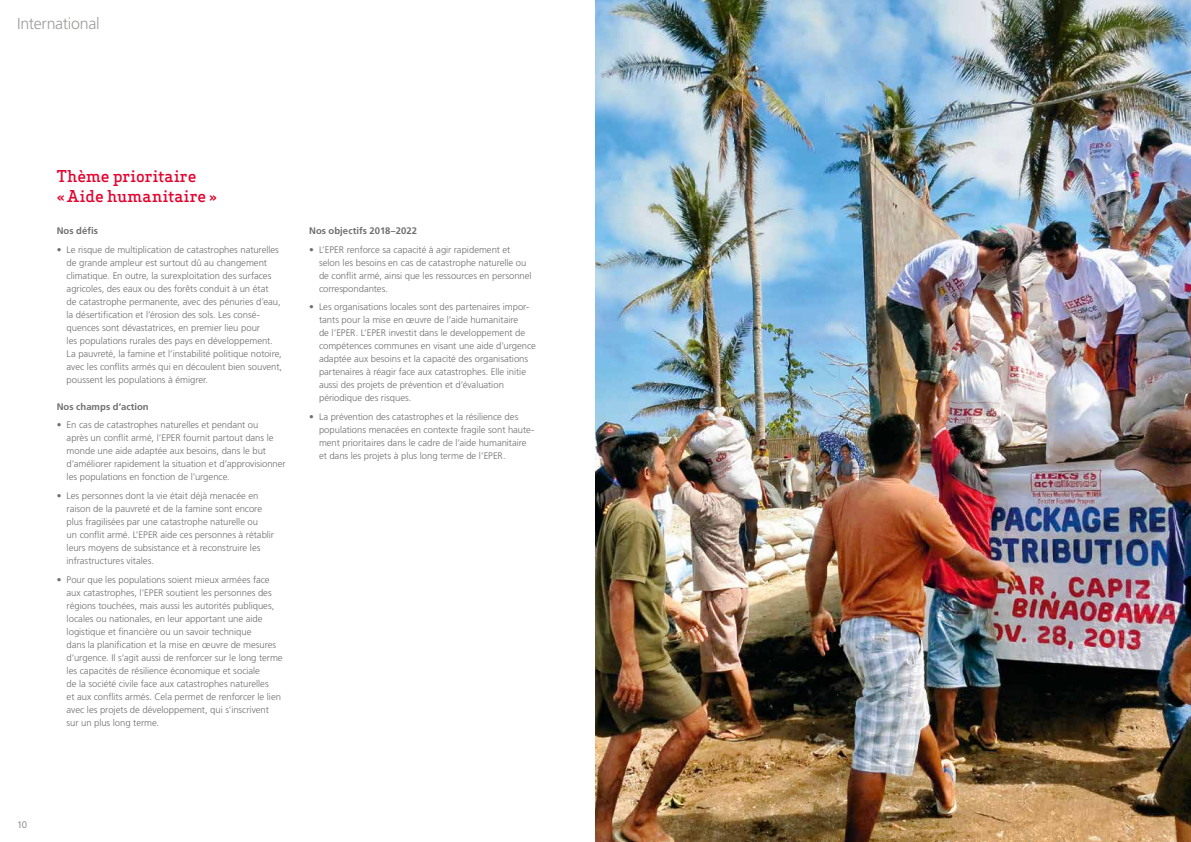
<style>
.page{position:relative;width:1191px;height:842px;background:#fff}
.page>*{position:absolute;margin:0;border:0;box-sizing:border-box;transform-origin:0 0}
.t1{font:500 16px/20px "Apex Serif";color:#e4032e}
.t2{font:300 16px "Frutiger LT";letter-spacing:-.015em;color:#9d9d9c}
.t3{font:300 9.5px/13px "Frutiger LT";letter-spacing:-.005em;color:#706f6f}
.t4{font:700 9.5px "Frutiger LT";letter-spacing:.005em;color:#706f6f}
</style>
<div class="page">
<img style="left:595px;top:0;width:596px;height:842px">
<h1 class="t2" style="left:17px;top:14px;width:84px">International</h1>
<h1 class="t1" style="left:57px;top:166px;width:162px">Thème prioritaire<br>« Aide humanitaire »</h1>
<p class="t4" style="left:57px;top:225px;width:43px">Nos défis</p>
<p class="t3" style="left:67px;top:243px;width:217px;text-indent:-10px">• Le risque de multiplication de catastrophes naturelles de grande ampleur est surtout dû au changement climatique. En outre, la surexploitation des surfaces agricoles, des eaux ou des forêts conduit à un état<br>de catastrophe permanente, avec des pénuries d’eau, la désertification et l’érosion des sols. Les consé&shy;quences sont dévastatrices, en premier lieu pour<br>les populations rurales des pays en développement.<br>La pauvreté, la famine et l’instabilité politique notoire, avec les conflits armés qui en découlent bien souvent, poussent les populations à émigrer.</p>
<p class="t4" style="left:57px;top:401px;width:94px">Nos champs d’action</p>
<p class="t3" style="left:67px;top:419px;width:221px;text-indent:-10px">• En cas de catastrophes naturelles et pendant ou<br>après un conflit armé, l’EPER fournit partout dans le monde une aide adaptée aux besoins, dans le but d’améliorer rapidement la situation et d’approvisionner les populations en fonction de l’urgence.</p>
<p class="t3" style="left:67px;top:489px;width:209px;text-indent:-10px">• Les personnes dont la vie était déjà menacée en raison de la pauvreté et de la famine sont encore plus fragilisées par une catastrophe naturelle ou<br>un conflit armé. L’EPER aide ces personnes à rétablir leurs moyens de subsistance et à reconstruire les infrastructures vitales.</p>
<p class="t3" style="left:67px;top:573px;width:218px;text-indent:-10px">• Pour que les populations soient mieux armées face aux catastrophes, l’EPER soutient les personnes des régions touchées, mais aussi les autorités publiques, locales ou nationales, en leur apportant une aide logistique et financière ou un savoir technique<br>dans la planification et la mise en œuvre de mesures d’urgence. Il s’agit aussi de renforcer sur le long terme les capacités de résilience économique et sociale<br>de la société civile face aux catastrophes naturelles<br>et aux conflits armés. Cela permet de renforcer le lien avec les projets de développement, qui s’inscrivent sur un plus long terme.</p>
<p class="t4" style="left:309px;top:225px;width:109px">Nos objectifs 2018–2022</p>
<p class="t3" style="left:319px;top:243px;width:214px;text-indent:-10px">• L’EPER renforce sa capacité à agir rapidement et selon les besoins en cas de catastrophe naturelle ou de conflit armé, ainsi que les ressources en personnel correspondantes.</p>
<p class="t3" style="left:319px;top:301px;width:218px;text-indent:-10px">• Les organisations locales sont des partenaires impor&shy;tants pour la mise en œuvre de l’aide humanitaire<br>de l’EPER. L’EPER investit dans le developpement de compétences communes en visant une aide d’urgence adaptée aux besoins et la capacité des organisations partenaires à réagir face aux catastrophes. Elle initie aussi des projets de prévention et d’évaluation périodique des risques.</p>
<p class="t3" style="left:319px;top:410px;width:217px;text-indent:-10px">• La prévention des catastrophes et la résilience des populations menacées en contexte fragile sont haute&shy;ment prioritaires dans le cadre de l’aide humanitaire et dans les projets à plus long terme de l’EPER.</p>
<p class="t3" style="left:17px;top:818px;width:12px">10</p>
</div>
